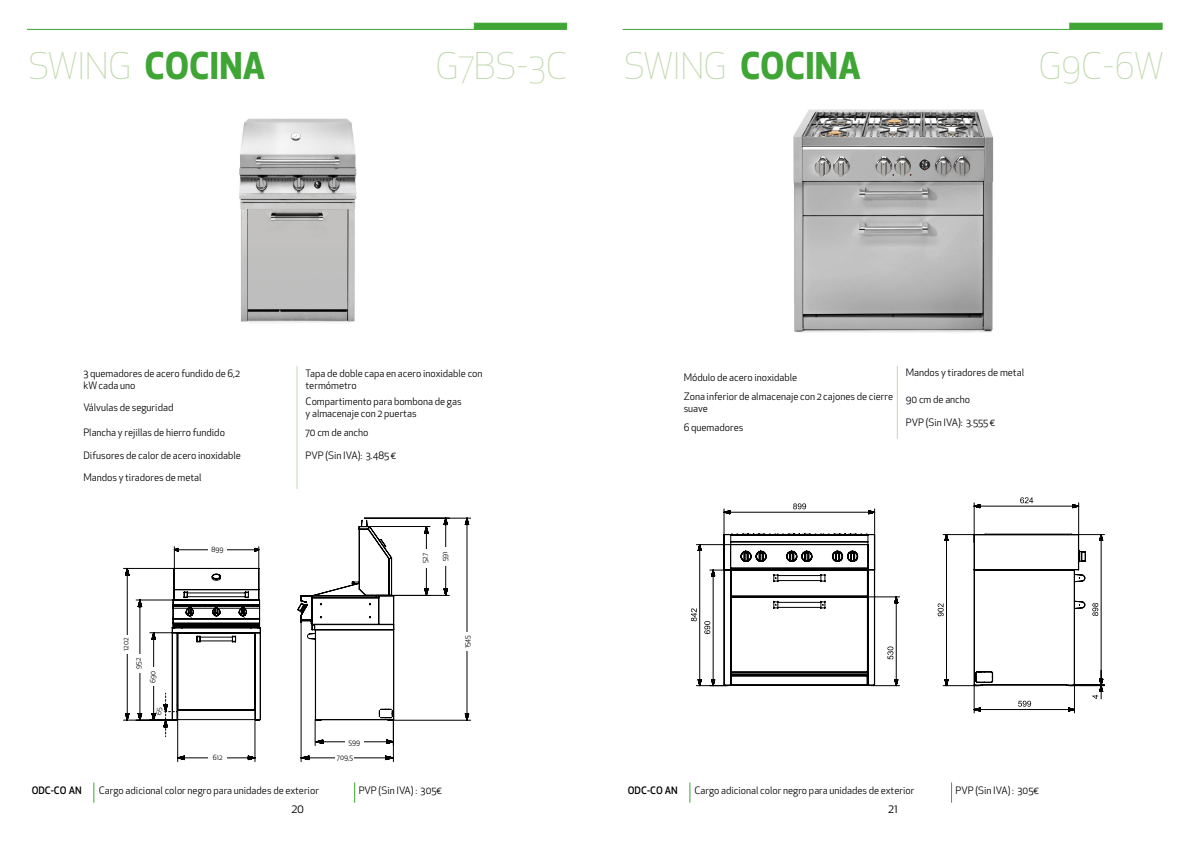
<style>
.page{position:relative;width:1191px;height:842px;background:#fff}
.page>*{position:absolute;margin:0;border:0;box-sizing:border-box;transform-origin:0 0}
.t1{font:700 36px "Apex New";color:#3fa535}
.t2{font:300 36px "Apex New";color:#c2daaf}
.t3{font:12px "Apex New";color:#000}
.t4{font:10px/12px "Apex New";color:#000}
.t5{font:500 10px "Apex New";color:#000}
.t6{font:7px/14.2px "Apex New";color:#000}
.s1{font-weight:300;color:#c2daaf}
</style>
<div class="page">
<hr style="left:27px;top:29px;width:539px;height:1px;background:#3fa535">
<div style="left:474px;top:23px;width:93px;height:6px;background:#3fa535;border:1px solid #3fa535"></div>
<hr style="left:622px;top:29px;width:540px;height:1px;background:#3fa535">
<div style="left:1069px;top:23px;width:93px;height:6px;background:#3fa535;border:1px solid #3fa535"></div>
<img style="left:239px;top:118px;width:118px;height:205px">
<img style="left:793px;top:110px;width:200px;height:223px">
<svg style="left:94px;top:782px;width:1px;height:21px"></svg>
<svg style="left:689px;top:782px;width:1px;height:21px"></svg>
<svg style="left:123px;top:517px;width:348px;height:245px"></svg>
<div style="left:123px;top:635px;width:6px;height:19px;background:#fff"></div>
<div style="left:135px;top:654px;width:7px;height:19px;background:#fff"></div>
<div style="left:150px;top:667px;width:6px;height:19px;background:#fff"></div>
<div style="left:156px;top:705px;width:7px;height:12px;background:#fff"></div>
<div style="left:208px;top:754px;width:19px;height:7px;background:#fff"></div>
<div style="left:465px;top:632px;width:6px;height:19px;background:#fff"></div>
<div style="left:442px;top:547px;width:6px;height:19px;background:#fff"></div>
<div style="left:422px;top:548px;width:6px;height:19px;background:#fff"></div>
<div style="left:345px;top:740px;width:19px;height:6px;background:#fff"></div>
<div style="left:335px;top:754px;width:19px;height:7px;background:#fff"></div>
<svg style="left:173px;top:546px;width:87px;height:54px"></svg>
<div style="left:208px;top:547px;width:19px;height:6px;background:#fff"></div>
<svg style="left:691px;top:608px;width:4px;height:13px"></svg>
<svg style="left:1020px;top:497px;width:13px;height:5px"></svg>
<svg style="left:695px;top:502px;width:410px;height:212px"></svg>
<svg style="left:354px;top:782px;width:1px;height:21px"></svg>
<svg style="left:951px;top:782px;width:1px;height:21px"></svg>
<svg style="left:297px;top:366px;width:1px;height:123px"></svg>
<svg style="left:897px;top:366px;width:1px;height:73px"></svg>
<h1 class="t1" style="left:29px;top:39px;width:239px"><span class="s1">SWING</span> COCINA</h1>
<h1 class="t2" style="left:436px;top:43px;width:133px">G7BS-3C</h1>
<h1 class="t1" style="left:624px;top:39px;width:239px"><span class="s1">SWING</span> COCINA</h1>
<h1 class="t2" style="left:1038px;top:43px;width:126px">G9C-6W</h1>
<p class="t4" style="left:83px;top:368px;width:158px">3 quemadores de acero fundido de 6,2 kW cada uno</p>
<p class="t4" style="left:83px;top:401px;width:91px">Válvulas de seguridad</p>
<p class="t4" style="left:83px;top:426px;width:143px">Plancha y rejillas de hierro fundido</p>
<p class="t4" style="left:83px;top:449px;width:159px">Difusores de calor de acero inoxidable</p>
<p class="t4" style="left:83px;top:472px;width:120px">Mandos y tiradores de metal</p>
<p class="t6" style="left:212px;top:542px;width:14px">899</p>
<p class="t6" style="left:119px;top:651px;width:15px;rotate:-90deg">1202</p>
<p class="t6" style="left:131px;top:669px;width:12px;rotate:-90deg">952</p>
<p class="t6" style="left:146px;top:683px;width:14px;rotate:-90deg">690</p>
<p class="t6" style="left:152px;top:715px;width:9px;rotate:-90deg">65</p>
<p class="t6" style="left:213px;top:750px;width:11px">612</p>
<p class="t4" style="left:305px;top:368px;width:178px">Tapa de doble capa en acero inoxidable con termómetro</p>
<p class="t4" style="left:305px;top:395px;width:158px">Compartimento para bombona de gas y almacenaje con 2 puertas</p>
<p class="t4" style="left:305px;top:426px;width:64px">70 cm de ancho</p>
<p class="t4" style="left:305px;top:449px;width:92px">PVP (Sin IVA): 3.485 €</p>
<p class="t6" style="left:337px;top:736px;width:25px;text-indent:12px">599<br>709,5</p>
<p class="t6" style="left:418px;top:563px;width:12px;rotate:-90deg">527</p>
<p class="t6" style="left:438px;top:561px;width:11px;rotate:-90deg">591</p>
<p class="t6" style="left:460px;top:648px;width:15px;rotate:-90deg">1545</p>
<p class="t4" style="left:683px;top:368px;width:211px;line-height:19.1px">Módulo de acero inoxidable<br>Zona inferior de almacenaje con 2 cajones de cierre</p>
<p class="t4" style="left:683px;top:399px;width:61px;line-height:19.1px">suave<br>6 quemadores</p>
<p class="t4" style="left:906px;top:366px;width:120px">Mandos y tiradores de metal</p>
<p class="t4" style="left:906px;top:394px;width:66px">90 cm de ancho</p>
<p class="t4" style="left:906px;top:416px;width:91px">PVP (Sin IVA): 3.555 €</p>
<p class="t4" style="left:99px;top:784px;width:222px">Cargo adicional color negro para unidades de exterior</p>
<p class="t4" style="left:359px;top:784px;width:85px">PVP (Sin IVA) : 305€</p>
<p class="t4" style="left:694px;top:784px;width:222px">Cargo adicional color negro para unidades de exterior</p>
<p class="t4" style="left:955px;top:784px;width:85px">PVP (Sin IVA) : 305€</p>
<p class="t5" style="left:32px;top:784px;width:51px">ODC-CO AN</p>
<p class="t5" style="left:628px;top:784px;width:51px">ODC-CO AN</p>
<p class="t3" style="left:291px;top:801px;width:14px">20</p>
<p class="t3" style="left:888px;top:801px;width:11px">21</p>
</div>
